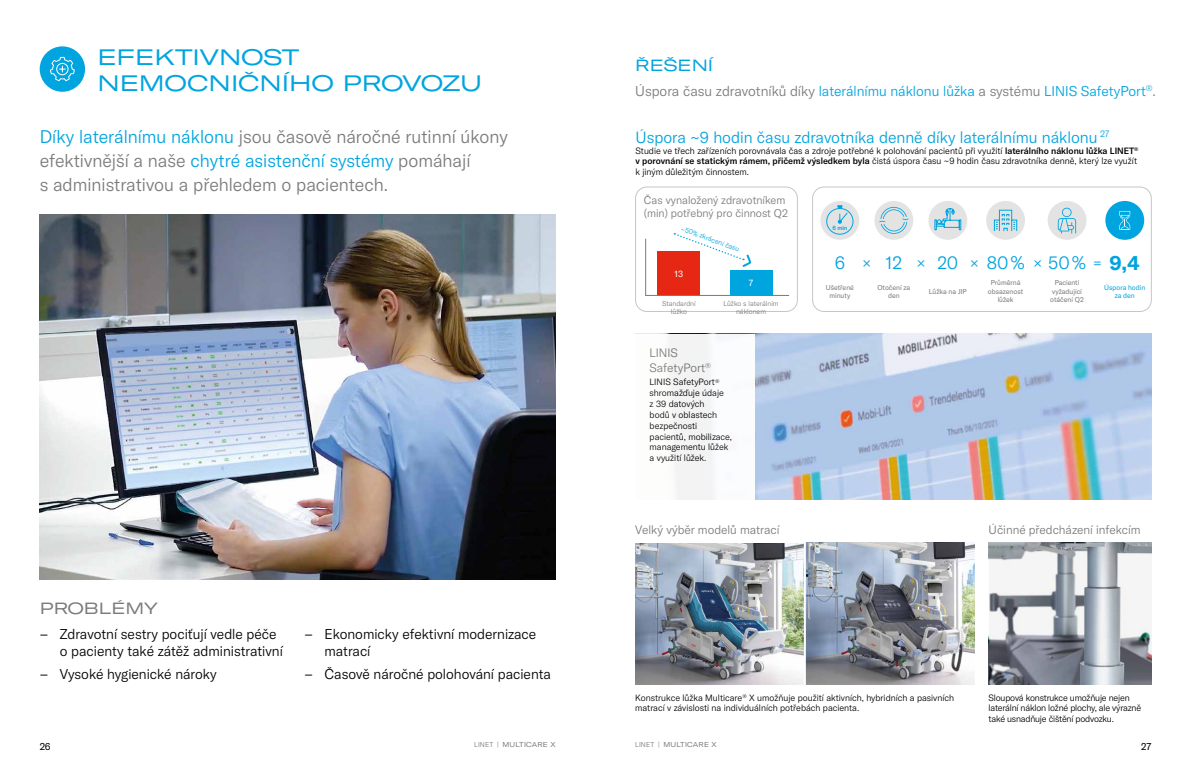
<style>
.page{position:relative;width:1191px;height:766px;background:#fff}
.page>*{position:absolute;margin:0;border:0;box-sizing:border-box;transform-origin:0 0}
.t1{font:22px/26.4px "GT America Exp Rg";color:#00a4df}
.t2{font:300 18px/24px "GT America";color:#7c7b7b}
.t3{font:300 18px "GT America";color:#00a4df}
.t4{font:300 16px "GT America";color:#00a4df}
.t5{font:16px "GT America Exp Rg";color:#7c7b7b}
.t6{font:16px "GT America Exp Rg";color:#00a4df}
.t7{font:300 14px/16.8px "GT America";color:#000}
.t8{font:300 14px "GT America";color:#00a4df}
.t9{font:300 12px/14.4px "GT America";color:#7c7b7b}
.t10{font:300 11px/13.2px "GT America";color:#7c7b7b}
.t11{font:10px "GT America";color:#000}
.t12{font:300 9px/10.8px "GT America";color:#000}
.t13{font:300 9px/10.8px "GT America";letter-spacing:-.02em;color:#000}
.t14{font:9px "GT America";color:#fff}
.t15{font:7px/8.4px "GT America";color:#7c7b7b;text-align:center}
.t16{font:300 7px/8.4px "GT America";color:#7c7b7b;text-align:center}
.t17{font:expanded 7px "GT America";letter-spacing:.025em;color:#7c7b7b}
.t18{font:7px/8.4px "GT America";color:#00a4df;text-align:center}
.t19{font:300 7px "GT America";color:#00a4df}
.t20{font:500 6px "GT America";color:#00a4df}
.s1{color:#00a4df}
.s2{color:#7c7b7b}
.s3{font-weight:500}
.s4{font-size:14px}
.s5{font-weight:700;font-size:20px}
.s6{font-weight:300;font-stretch:normal}
</style>
<div class="page">
<div style="left:812px;top:187px;width:339px;height:124px;border:1px solid #c6c6c6;border-radius:11px"></div>
<img style="left:755px;top:334px;width:396px;height:165px">
<div style="left:635px;top:187px;width:162px;height:124px;border:1px solid #c6c6c6;border-radius:11px"></div>
<img style="left:40px;top:214px;width:516px;height:365px">
<img style="left:635px;top:543px;width:339px;height:141px">
<img style="left:988px;top:543px;width:163px;height:141px">
<div style="left:1047px;top:201px;width:39px;height:39px;background:#e3e3e3;border-radius:50%"></div>
<svg style="left:1057px;top:208px;width:19px;height:25px"></svg>
<div style="left:986px;top:201px;width:39px;height:39px;background:#e3e3e3;border-radius:50%"></div>
<svg style="left:993px;top:209px;width:24px;height:22px"></svg>
<div style="left:928px;top:201px;width:39px;height:39px;background:#e3e3e3;border-radius:50%"></div>
<svg style="left:934px;top:208px;width:27px;height:22px"></svg>
<div style="left:820px;top:201px;width:39px;height:39px;background:#e3e3e3;border-radius:50%"></div>
<div style="left:874px;top:201px;width:39px;height:39px;background:#e3e3e3;border-radius:50%"></div>
<svg style="left:879px;top:207px;width:29px;height:27px"></svg>
<div style="left:1105px;top:201px;width:39px;height:39px;background:#00a4df;border-radius:50%"></div>
<svg style="left:1119px;top:211px;width:11px;height:19px"></svg>
<div style="left:40px;top:46px;width:45px;height:46px;background:#00a4df;border-radius:50%"></div>
<svg style="left:50px;top:56px;width:25px;height:26px"></svg>
<svg style="left:826px;top:205px;width:27px;height:30px"></svg>
<hr style="left:804px;top:537px;width:2px;height:151px;background:#fff">
<svg style="left:645px;top:233px;width:144px;height:63px"></svg>
<h1 class="t1" style="left:97px;top:43px;width:386px">EFEKTIVNOST<br>NEMOCNIČNÍHO PROVOZU</h1>
<h2 class="t2" style="left:40px;top:124px;width:469px"><span class="s1">Díky laterálnímu náklonu</span> jsou časově náročné rutinní úkony efektivnější a naše <span class="s1">chytré asistenční systémy</span> pomáhají<br>s administrativou a přehledem o pacientech.</h2>
<h3 class="t5" style="left:40px;top:598px;width:119px">PROBLÉMY</h3>
<h3 class="t7" style="left:60px;top:626px;width:225px;text-indent:-20px">– Zdravotní sestry pociťují vedle péče o pacienty také zátěž administrativní</h3>
<h3 class="t7" style="left:40px;top:665px;width:178px">– Vysoké hygienické nároky</h3>
<h3 class="t7" style="left:324px;top:626px;width:213px;text-indent:-20px">– Ekonomicky efektivní modernizace matrací</h3>
<h3 class="t7" style="left:305px;top:665px;width:248px">– Časově náročné polohování pacienta</h3>
<h3 class="t6" style="left:635px;top:56px;width:80px">ŘEŠENÍ</h3>
<h3 class="t8" style="left:635px;top:83px;width:522px"><span class="s2">Úspora času zdravotníků díky</span> laterálnímu náklonu lůžka <span class="s2">a systému</span> LINIS SafetyPort<sup>®</sup><span class="s2">.</span></h3>
<h3 class="t4" style="left:635px;top:128px;width:475px">Úspora ~9 hodin času zdravotníka denně díky laterálnímu náklonu <sup>27</sup></h3>
<p class="t12" style="left:635px;top:145px;width:504px">Studie ve třech zařízeních porovnávala čas a zdroje potřebné k polohování pacientů při využití <span class="s3">laterálního náklonu lůžka LINET</span><sup>® </sup><span class="s3">v porovnání se statickým rámem, přičemž výsledkem byla</span> čistá úspora času ~9 hodin času zdravotníka denně, který lze využít k jiným důležitým činnostem.</p>
<p class="t10" style="left:644px;top:193px;width:146px">Čas vynaložený zdravotníkem (min) potřebný pro činnost Q2</p>
<p class="t19" style="left:682px;top:224px;width:63px;rotate:20deg">~50% zkrácení času</p>
<p class="t14" style="left:674px;top:268px;width:10px">13</p>
<p class="t14" style="left:749px;top:278px;width:6px">7</p>
<p class="t16" style="left:662px;top:299px;width:35px">Standardní lůžko</p>
<p class="t16" style="left:723px;top:299px;width:57px">Lůžko s laterálním náklonem</p>
<h3 class="t9" style="left:649px;top:346px;width:63px">LINIS<br>SafetyPort<sup>®</sup></h3>
<p class="t12" style="left:649px;top:377px;width:84px">LINIS SafetyPort<sup>® </sup>shromažďuje údaje<br>z 39 datových<br>bodů v oblastech bezpečnosti pacientů, mobilizace, managementu lůžek a využití lůžek.</p>
<h3 class="t9" style="left:635px;top:522px;width:146px">Velký výběr modelů matrací</h3>
<p class="t20" style="left:832px;top:224px;width:17px">6 min</p>
<h2 class="t3" style="left:834px;top:251px;width:307px">6 <span class="s4">×</span> 12 <span class="s4">×</span> 20 <span class="s4">×</span>80 % <span class="s4">×</span>50 %<span class="s4">=</span><span class="s5">9,4</span></h2>
<p class="t15" style="left:826px;top:283px;width:30px">Ušetřené minuty</p>
<p class="t15" style="left:877px;top:283px;width:34px">Otočení za den</p>
<p class="t15" style="left:988px;top:279px;width:37px">Průměrná obsazenost lůžek</p>
<p class="t15" style="left:1050px;top:279px;width:35px">Pacienti vyžadující otáčení Q2</p>
<p class="t15" style="left:929px;top:287px;width:39px">Lůžka na JIP</p>
<p class="t18" style="left:1104px;top:283px;width:42px">Úspora hodin za den</p>
<h3 class="t9" style="left:988px;top:522px;width:153px">Účinné předcházení infekcím</h3>
<p class="t12" style="left:635px;top:691px;width:320px">Konstrukce lůžka Multicare<sup>®</sup> X umožňuje použití aktivních, hybridních a pasivních matrací v závislosti na individuálních potřebách pacienta.</p>
<p class="t13" style="left:988px;top:691px;width:154px">Sloupová konstrukce umožňuje nejen laterální náklon ložné plochy, ale výrazně také usnadňuje čištění podvozku.</p>
<p class="t11" style="left:40px;top:740px;width:12px">26</p>
<p class="t17" style="left:474px;top:740px;width:83px"><span class="s6">LINET |</span> MULTICARE X</p>
<p class="t17" style="left:635px;top:740px;width:83px"><span class="s6">LINET |</span> MULTICARE X</p>
<p class="t11" style="left:1141px;top:740px;width:12px">27</p>
</div>
